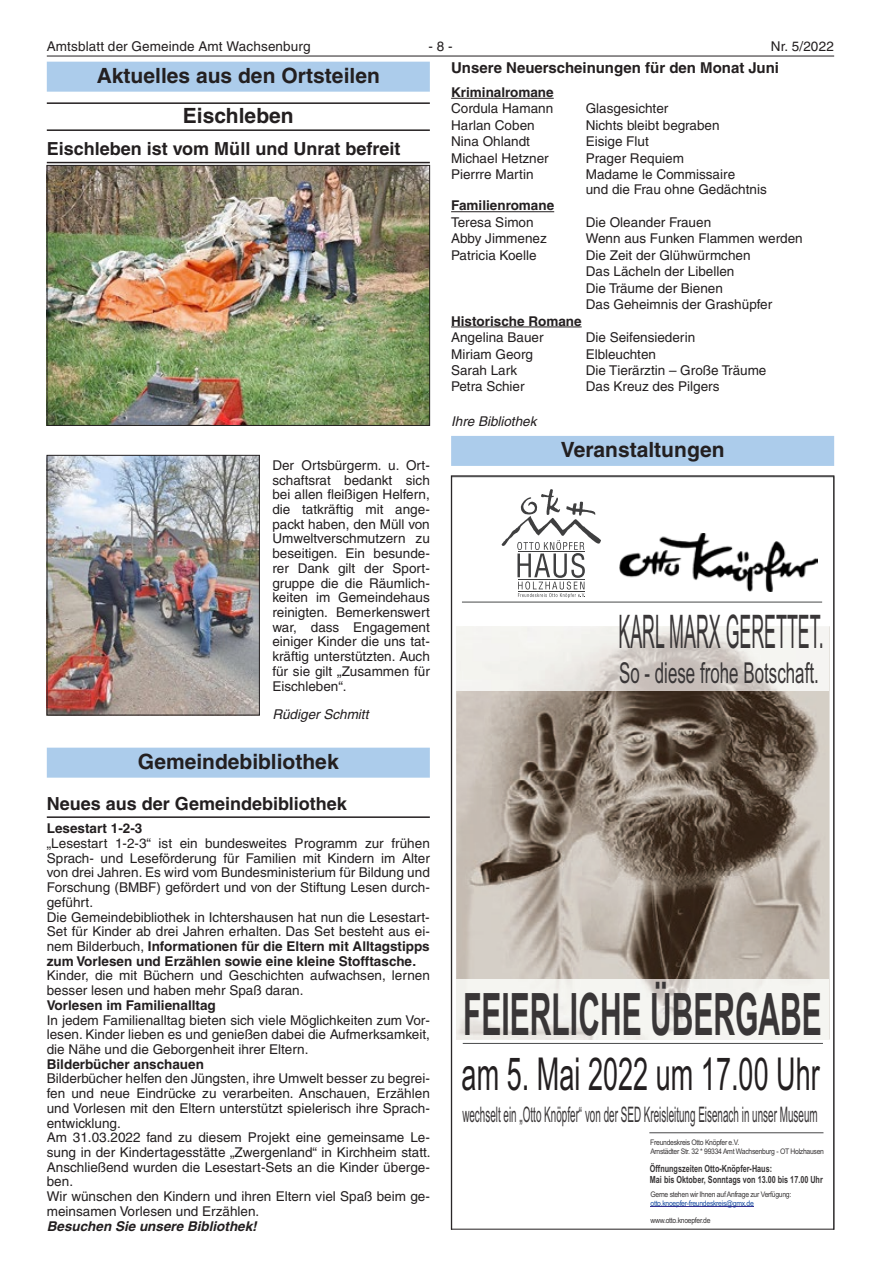
<style>
.page{position:relative;width:881px;height:1263px;background:#fff}
.page>*{position:absolute;margin:0;border:0;box-sizing:border-box;transform-origin:0 0}
.t1{font:700 58.5px "Ycclrt Arial Narrow";color:#393637;scale:.62 1}
.t2{font:46.35px "Ryxhbp Arial Narrow";color:#393637;scale:.47 1}
.t3{font:45.3px "Ryxhbp Arial Narrow";color:#231f20;scale:.73 1}
.t4{font:28.8px "Ryxhbp Arial Narrow";color:#393637;scale:.72 1}
.t5{font:21.3px "Ryxhbp Arial Narrow";color:#393637;scale:.56 1}
.Rasterbalken{font:700 21px "Helvetica LT";color:#231f20}
.Positivbalken{font:700 21px "Helvetica LT";color:#231f20}
.Überschrift{font:700 18px "Helvetica LT";color:#231f20}
.Zwischenüberschrift{font:700 15px "Helvetica LT";color:#231f20}
.t6{font:13.5px/14.7px "Helvetica LT";color:#231f20;text-align:justify}
.t7{font:700 13.5px "Helvetica LT";color:#231f20}
.t8{font:italic 13.5px "Helvetica LT";color:#231f20}
.t9{font:italic 700 13.5px "Helvetica LT";color:#231f20}
.t10{font:700 9.9px/11.2px "Ycclrt Arial Narrow";color:#393637;scale:.9 1}
.t11{font:7.65px/8.7px "Ryxhbp Arial Narrow";letter-spacing:-.035em;color:#393637;scale:1.09 1}
.s1{font-weight:700}
.s2{color:#184ca0}
</style>
<div class="page">
<hr style="left:47px;top:56px;width:786px;height:1px;background:#231f20">
<div style="left:451px;top:436px;width:382px;height:30px;background:#accceb"></div>
<hr style="left:451px;top:98px;width:102px;height:1px;background:#231f20">
<hr style="left:451px;top:211px;width:103px;height:1px;background:#231f20">
<hr style="left:451px;top:327px;width:130px;height:1px;background:#231f20">
<svg style="left:456px;top:489px;width:374px;height:718px"></svg>
<div style="left:47px;top:62px;width:382px;height:30px;background:#accceb"></div>
<hr style="left:47px;top:102px;width:382px;height:2px;background:#231f20">
<hr style="left:47px;top:129px;width:382px;height:2px;background:#231f20">
<hr style="left:47px;top:162px;width:382px;height:1px;background:#231f20">
<div style="left:47px;top:748px;width:382px;height:30px;background:#accceb"></div>
<hr style="left:47px;top:816px;width:382px;height:2px;background:#231f20">
<img style="left:49px;top:167px;width:378px;height:257px">
<div style="left:47px;top:165px;width:382px;height:261px;border:1px solid #231f20"></div>
<img style="left:49px;top:457px;width:208px;height:256px">
<div style="left:47px;top:455px;width:212px;height:260px;border:1px solid #231f20"></div>
<p class="t6" style="left:47px;top:39px;width:265px">Amtsblatt der Gemeinde Amt Wachsenburg</p>
<p class="t6" style="left:428px;top:39px;width:26px">- 8 -</p>
<p class="t6" style="left:770px;top:39px;width:64px">Nr. 5/2022</p>
<p class="Zwischenüberschrift" style="left:451px;top:59px;width:329px">Unsere Neuerscheinungen für den Monat Juni</p>
<p class="t7" style="left:451px;top:84px;width:104px">Kriminalromane</p>
<p class="t6" style="left:451px;top:101px;width:104px">Cordula Hamann</p>
<p class="t6" style="left:585px;top:101px;width:84px">Glasgesichter</p>
<p class="t6" style="left:451px;top:118px;width:85px">Harlan Coben</p>
<p class="t6" style="left:585px;top:118px;width:135px">Nichts bleibt begraben</p>
<p class="t6" style="left:451px;top:134px;width:80px">Nina Ohlandt</p>
<p class="t6" style="left:585px;top:134px;width:65px">Eisige Flut</p>
<p class="t6" style="left:451px;top:151px;width:99px">Michael Hetzner</p>
<p class="t6" style="left:585px;top:151px;width:100px">Prager Requiem</p>
<p class="t6" style="left:451px;top:167px;width:84px">Pierrre Martin</p>
<p class="t6" style="left:585px;top:167px;width:182px">Madame le Commissaire<br>und die Frau ohne Gedächtnis</p>
<p class="t7" style="left:451px;top:197px;width:104px">Familienromane</p>
<p class="t6" style="left:451px;top:215px;width:84px">Teresa Simon</p>
<p class="t6" style="left:585px;top:215px;width:127px">Die Oleander Frauen</p>
<p class="t6" style="left:451px;top:231px;width:97px">Abby Jimmenez</p>
<p class="t6" style="left:585px;top:231px;width:218px">Wenn aus Funken Flammen werden</p>
<p class="t6" style="left:451px;top:248px;width:87px">Patricia Koelle</p>
<p class="t6" style="left:585px;top:248px;width:166px">Die Zeit der Glühwürmchen</p>
<p class="t6" style="left:585px;top:264px;width:150px">Das Lächeln der Libellen</p>
<p class="t6" style="left:585px;top:281px;width:139px">Die Träume der Bienen</p>
<p class="t6" style="left:585px;top:297px;width:188px">Das Geheimnis der Grashüpfer</p>
<p class="t7" style="left:451px;top:313px;width:132px">Historische Romane</p>
<p class="t6" style="left:451px;top:330px;width:94px">Angelina Bauer</p>
<p class="t6" style="left:585px;top:330px;width:111px">Die Seifensiederin</p>
<p class="t6" style="left:451px;top:346px;width:83px">Miriam Georg</p>
<p class="t6" style="left:585px;top:346px;width:72px">Elbleuchten</p>
<p class="t6" style="left:451px;top:363px;width:68px">Sarah Lark</p>
<p class="t6" style="left:585px;top:363px;width:182px">Die Tierärztin – Große Träume</p>
<p class="t6" style="left:451px;top:379px;width:75px">Petra Schier</p>
<p class="t6" style="left:585px;top:379px;width:135px">Das Kreuz des Pilgers</p>
<p class="t8" style="left:451px;top:413px;width:87px">Ihre Bibliothek</p>
<p class="Rasterbalken" style="left:560px;top:437px;width:165px">Veranstaltungen</p>
<p class="Rasterbalken" style="left:97px;top:63px;width:284px">Aktuelles aus den Ortsteilen</p>
<p class="Positivbalken" style="left:183px;top:103px;width:112px">Eischleben</p>
<p class="Überschrift" style="left:47px;top:138px;width:355px">Eischleben ist vom Müll und Unrat befreit</p>
<p class="t6" style="left:272px;top:458px;width:159px">Der Ortsbürgerm. u. Ort&shy;schaftsrat bedankt sich bei allen fleißigen Helfern, die tatkräftig mit ange&shy;packt haben, den Müll von Umweltverschmutzern zu beseitigen. Ein besunde&shy;rer Dank gilt der Sport&shy;gruppe die die Räumlich&shy;keiten im Gemeindehaus reinigten. Bemerkenswert war, dass Engagement einiger Kinder die uns tat&shy;kräftig unterstützten. Auch für sie gilt „Zusammen für Eischleben“.</p>
<p class="t8" style="left:272px;top:706px;width:98px">Rüdiger Schmitt</p>
<p class="Rasterbalken" style="left:138px;top:749px;width:202px">Gemeindebibliothek</p>
<p class="Überschrift" style="left:47px;top:793px;width:301px">Neues aus der Gemeindebibliothek</p>
<p class="t7" style="left:47px;top:820px;width:97px">Lesestart 1-2-3</p>
<p class="t6" style="left:47px;top:836px;width:384px">„Lesestart 1-2-3“ ist ein bundesweites Programm zur frühen Sprach- und Leseförderung für Familien mit Kindern im Alter von drei Jahren. Es wird vom Bundesministerium für Bildung und Forschung (BMBF) gefördert und von der Stiftung Lesen durch&shy;geführt.</p>
<p class="t6" style="left:47px;top:909px;width:384px">Die Gemeindebibliothek in Ichtershausen hat nun die Lesestart-Set für Kinder ab drei Jahren erhalten. Das Set besteht aus ei&shy;nem Bilderbuch, <span class="s1">Informationen für die Eltern mit Alltagstipps zum Vorlesen und Erzählen sowie eine kleine Stofftasche.</span></p>
<p class="t6" style="left:47px;top:968px;width:384px">Kinder, die mit Büchern und Geschichten aufwachsen, lernen besser lesen und haben mehr Spaß daran.</p>
<p class="t7" style="left:47px;top:997px;width:170px">Vorlesen im Familienalltag</p>
<p class="t6" style="left:47px;top:1012px;width:384px">In jedem Familienalltag bieten sich viele Möglichkeiten zum Vor&shy;lesen. Kinder lieben es und genießen dabei die Aufmerksamkeit, die Nähe und die Geborgenheit ihrer Eltern.</p>
<p class="t7" style="left:47px;top:1056px;width:159px">Bilderbücher anschauen</p>
<p class="t6" style="left:47px;top:1071px;width:384px">Bilderbücher helfen den Jüngsten, ihre Umwelt besser zu begrei&shy;fen und neue Eindrücke zu verarbeiten. Anschauen, Erzählen und Vorlesen mit den Eltern unterstützt spielerisch ihre Sprach&shy;entwicklung.</p>
<p class="t6" style="left:47px;top:1130px;width:385px">Am 31.03.2022 fand zu diesem Projekt eine gemeinsame Le&shy;sung in der Kindertagesstätte „Zwergenland“ in Kirchheim statt.<br>Anschließend wurden die Lesestart-Sets an die Kinder überge&shy;ben.</p>
<p class="t6" style="left:47px;top:1189px;width:384px">Wir wünschen den Kindern und ihren Eltern viel Spaß beim ge&shy;meinsamen Vorlesen und Erzählen.</p>
<p class="t9" style="left:47px;top:1217px;width:211px">Besuchen Sie unsere Bibliothek!</p>
<p class="t2" style="left:618px;top:597px;width:438px">KARL MARX GERETTET.</p>
<p class="t4" style="left:618px;top:651px;width:279px">So - diese frohe Botschaft.</p>
<p class="t1" style="left:463px;top:970px;width:579px">FEIERLICHE ÜBERGABE</p>
<p class="t3" style="left:461px;top:1041px;width:492px">am 5. Mai 2022 um 17.00 Uhr</p>
<p class="t5" style="left:462px;top:1098px;width:636px">wechselt ein „Otto Knöpfer“ von der SED Kreisleitung Eisenach in unser Museum</p>
<p class="t11" style="left:650px;top:1138px;width:161px">Freundeskreis Otto Knöpfer e.V.<br>Arnstädter Str. 32 * 99334Amt Wachsenburg - OT Holzhausen</p>
<p class="t11" style="left:650px;top:1190px;width:131px">Gerne stehen wir Ihnen aufAnfrage zur Verfügung: <span class="s2">otto.knoepfer-freundeskreis@gmx.de</span></p>
<p class="t11" style="left:650px;top:1216px;width:57px">www.otto.knoepfer.de</p>
<p class="t10" style="left:649px;top:1162px;width:193px">Öffnungszeiten Otto-Knöpfer-Haus:<br>Mai bis Oktober, Sonntags von 13.00 bis 17.00 Uhr</p>
</div>
